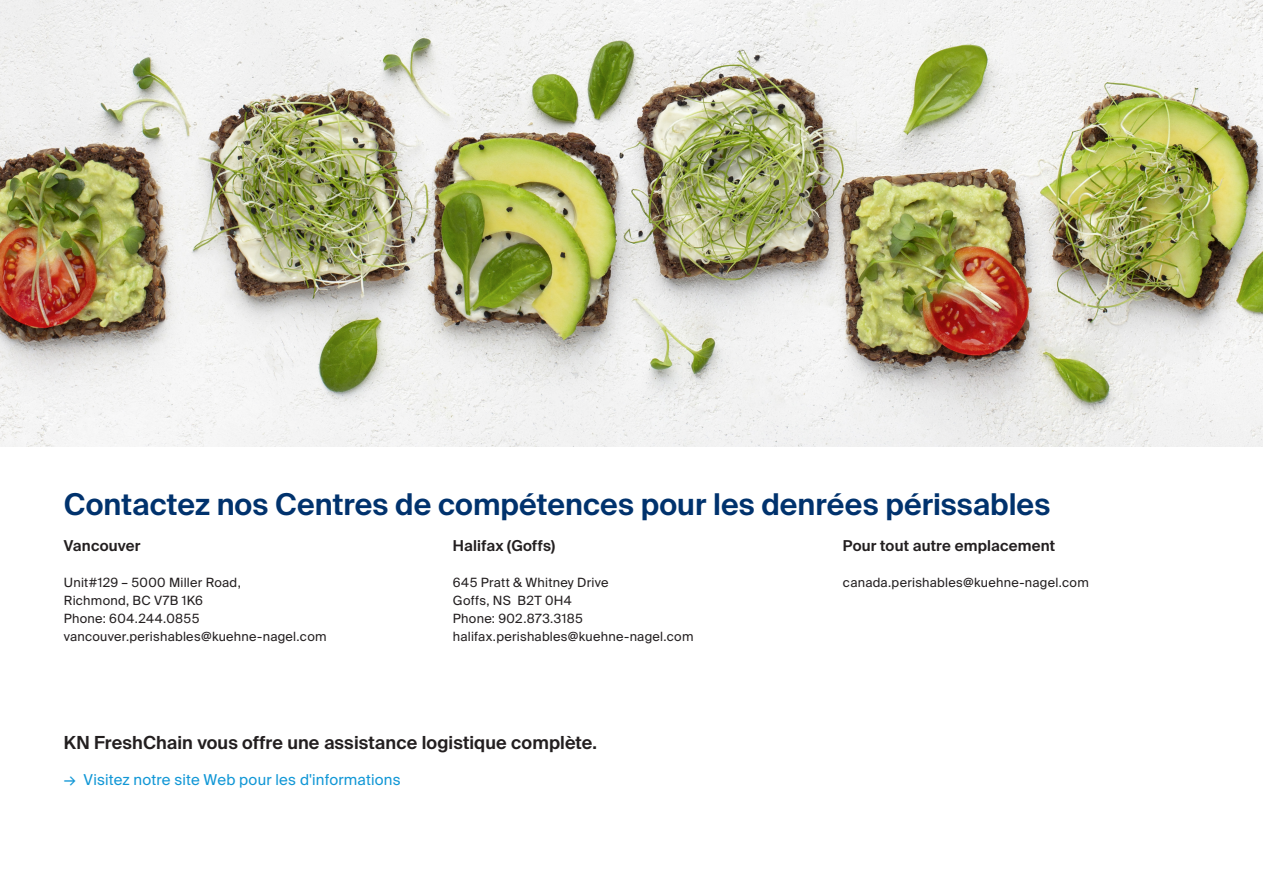
<style>
.page{position:relative;width:1263px;height:893px;background:#fff}
.page>*{position:absolute;margin:0;border:0;box-sizing:border-box;transform-origin:0 0}
.x___20pt{font:600 30px "Suisse Intl";color:#00326d}
._1_6_x___10pt{font:600 18px "Suisse Intl";letter-spacing:.005em;color:#231f20}
._1_6_x___10pt-2{font:600 15px "Suisse Intl";letter-spacing:.015em;color:#231f20}
._1_6_x___10pt-3{font:15px "Suisse Intl";letter-spacing:.01em;color:#1197d6}
._1_7_x___8_5pt___10{font:12.75px "Suisse Intl";letter-spacing:.02em;color:#231f20}
</style>
<div class="page">
<img style="left:0;top:0;width:1263px;height:446px">
<p class="x___20pt" style="left:64px;top:487px;width:988px">Contactez nos Centres de compétences pour les denrées périssables</p>
<p class="_1_6_x___10pt-2" style="left:64px;top:537px;width:78px">Vancouver</p>
<p class="_1_7_x___8_5pt___10" style="left:64px;top:575px;width:178px">Unit#129 – 5000 Miller Road,</p>
<p class="_1_7_x___8_5pt___10" style="left:64px;top:593px;width:141px">Richmond, BC V7B 1K6</p>
<p class="_1_7_x___8_5pt___10" style="left:64px;top:611px;width:137px">Phone: 604.244.0855</p>
<p class="_1_7_x___8_5pt___10" style="left:64px;top:629px;width:264px">vancouver.perishables@kuehne-nagel.com</p>
<p class="_1_6_x___10pt-2" style="left:453px;top:537px;width:104px">Halifax (Goffs)</p>
<p class="_1_7_x___8_5pt___10" style="left:453px;top:575px;width:157px">645 Pratt &amp; Whitney Drive</p>
<p class="_1_7_x___8_5pt___10" style="left:453px;top:593px;width:120px">Goffs, NS B2T 0H4</p>
<p class="_1_7_x___8_5pt___10" style="left:453px;top:611px;width:132px">Phone: 902.873.3185</p>
<p class="_1_7_x___8_5pt___10" style="left:453px;top:629px;width:242px">halifax.perishables@kuehne-nagel.com</p>
<p class="_1_6_x___10pt" style="left:64px;top:733px;width:535px">KN FreshChain vous offre une assistance logistique complète.</p>
<p class="_1_6_x___10pt-3" style="left:64px;top:771px;width:338px">→ Visitez notre site Web pour les d'informations</p>
<p class="_1_6_x___10pt-2" style="left:843px;top:537px;width:214px">Pour tout autre emplacement</p>
<p class="_1_7_x___8_5pt___10" style="left:843px;top:575px;width:247px">canada.perishables@kuehne-nagel.com</p>
</div>
